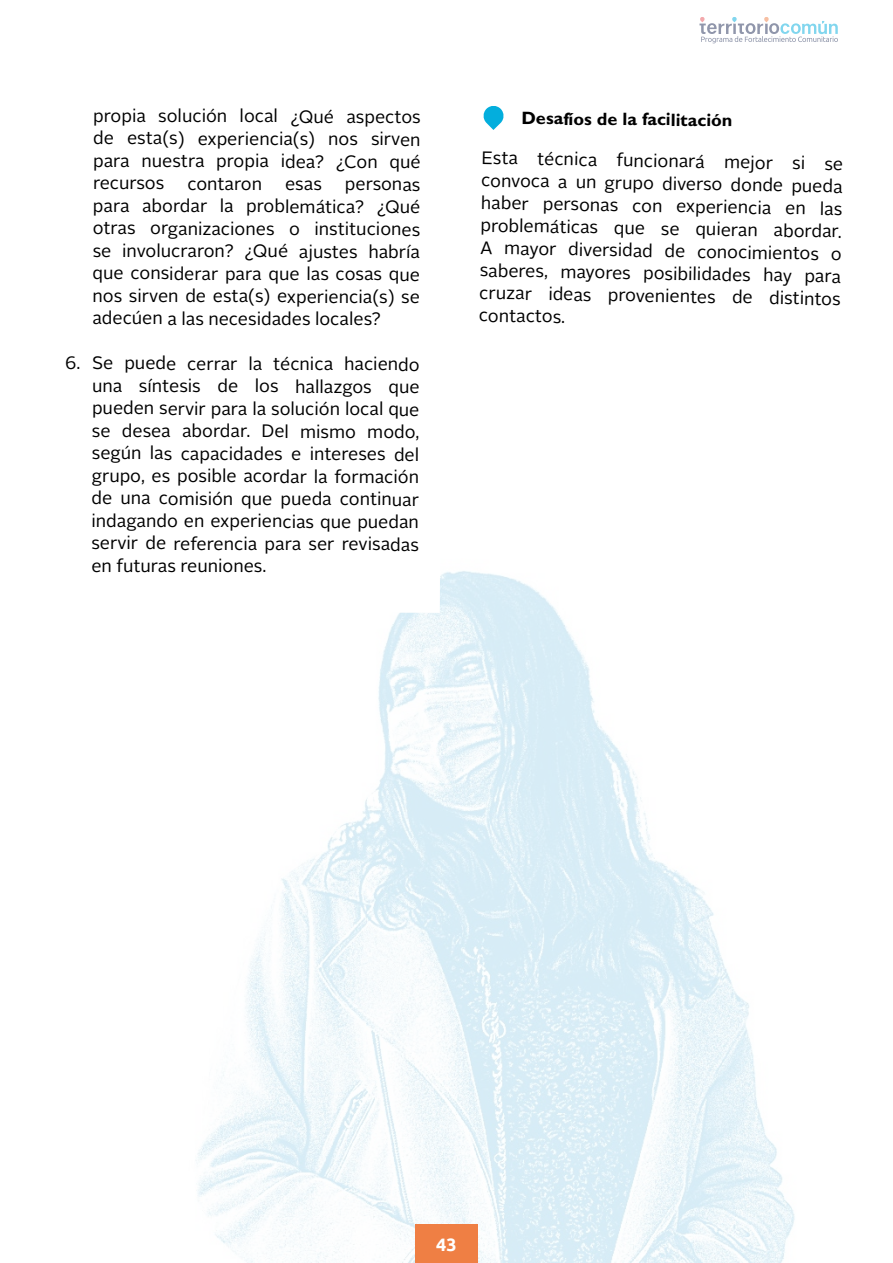
<style>
.page{position:relative;width:893px;height:1263px;background:#fff}
.page>*{position:absolute;margin:0;border:0;box-sizing:border-box;transform-origin:0 0}
.t1{font:18px/22.5px "Alright Sans";letter-spacing:-.005em;color:#000;text-align:justify}
.t2{font:700 18px "Gill Sans MT Pro";letter-spacing:-.01em;color:#000}
.t3{font:700 18px "Ubuntu";color:#fff}
</style>
<div class="page">
<svg style="left:699px;top:17px;width:139px;height:26px"></svg>
<img style="left:196px;top:571px;width:599px;height:692px">
<svg style="left:483px;top:106px;width:21px;height:24px"></svg>
<svg style="left:196px;top:571px;width:246px;height:42px"></svg>
<div style="left:415px;top:1224px;width:63px;height:39px;background:#ef7f44"></div>
<p class="t1" style="left:93px;top:105px;width:329px">propia solución local ¿Qué aspectos</p>
<p class="t2" style="left:521px;top:108px;width:213px">Desafíos de la facilitación</p>
<p class="t1" style="left:93px;top:128px;width:329px">de esta(s) experiencia(s) nos sirven para nuestra propia idea? ¿Con qué recursos</p>
<p class="t1" style="left:482px;top:147px;width:363px;rotate:1deg">Esta técnica funcionará mejor si se convoca a un grupo diverso donde pueda haber personas con experiencia en las problemáticas que se quieran abordar.<br>A mayor diversidad de conocimientos o saberes, mayores posibilidades hay para cruzar ideas provenientes de distintos contactos.</p>
<p class="t1" style="left:187px;top:172px;width:76px">contaron</p>
<p class="t1" style="left:285px;top:173px;width:38px">esas</p>
<p class="t1" style="left:92px;top:173px;width:330px;text-indent:252px">personas para abordar la problemática? ¿Qué otras organizaciones o instituciones se involucraron? ¿Qué ajustes habría que considerar para que las cosas que nos sirven de esta(s) experiencia(s) se adecúen a las necesidades locales?</p>
<p class="t1" style="left:91px;top:353px;width:330px;text-indent:-26px">6. Se puede cerrar la técnica haciendo una síntesis de los hallazgos que pueden servir para la solución local que se desea abordar. Del mismo modo, según las capacidades e intereses del grupo, es posible acordar la formación de una comisión que pueda continuar indagando en experiencias que puedan servir de referencia para ser revisadas en futuras reuniones.</p>
<p class="t3" style="left:436px;top:1233px;width:22px">43</p>
</div>
